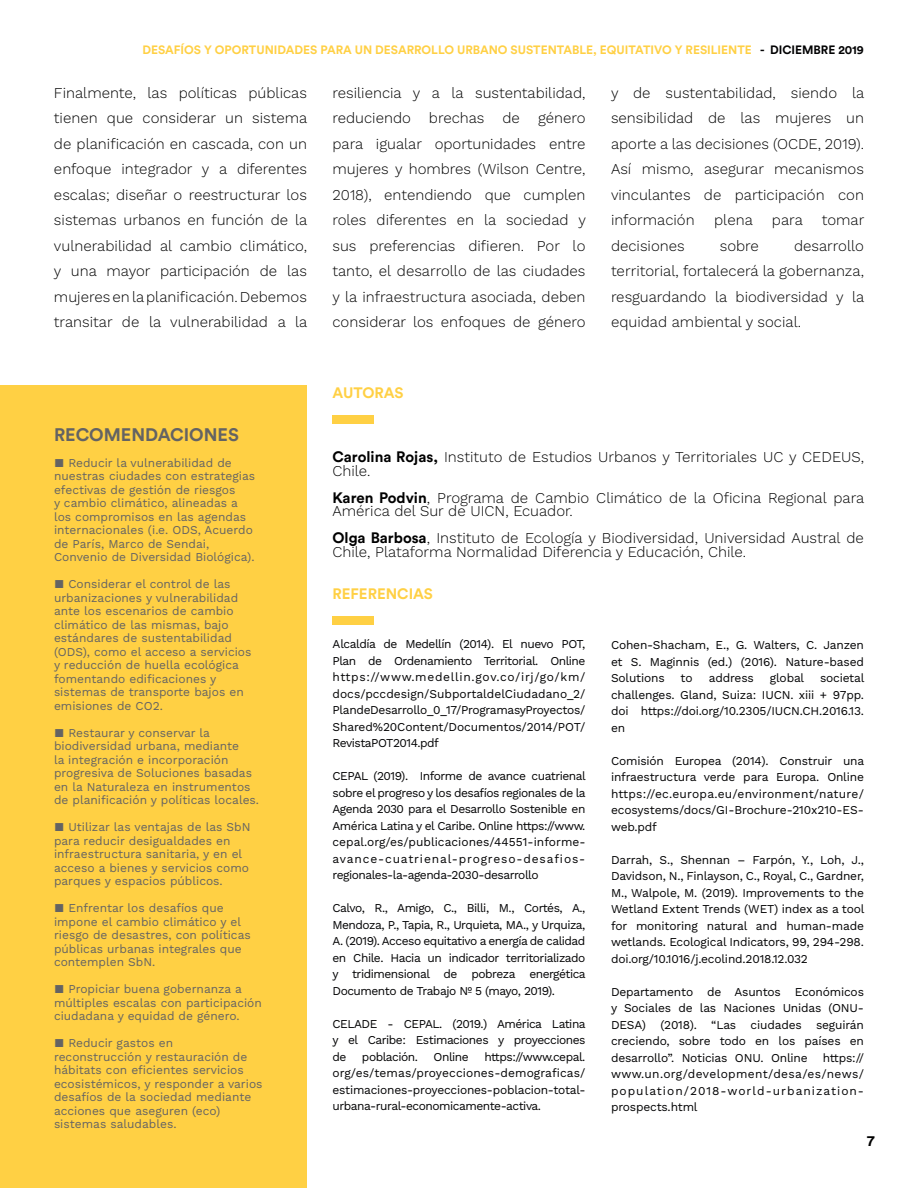
<style>
.page{position:relative;width:918px;height:1188px;background:#fff}
.page>*{position:absolute;margin:0;border:0;box-sizing:border-box;transform-origin:0 0}
.t1{font:700 18px "Circular Std";color:#646363}
.t2{font:300 15px/25.5px "Work Sans";color:#000;text-align:justify}
.t3{font:700 15px "Circular Std";color:#ffd044}
.t4{font:700 15px "Circular Std";color:#000}
.t5{font:12px/16.5px "Work Sans";letter-spacing:-.015em;color:#020203;text-align:justify}
.t6{font:12px/13.5px "Work Sans";color:#646363}
.t7{font:700 12px "Circular Std";color:#ffd044}
.t8{font:12px "Work Sans";letter-spacing:-.04em;color:#020203}
.s1{color:#020203}
.s2{font-family:"Circular Std";font-weight:700}
</style>
<div class="page">
<div style="left:333px;top:415px;width:41px;height:9px;background:#ffd044"></div>
<div style="left:333px;top:617px;width:41px;height:8px;background:#ffd044"></div>
<div style="left:0;top:385px;width:307px;height:803px;background:#ffd044"></div>
<p class="t7" style="left:142px;top:42px;width:723px">DESAFÍOS Y OPORTUNIDADES PARA UN DESARROLLO URBANO SUSTENTABLE, EQUITATIVO Y RESILIENTE <span class="s1">- DICIEMBRE 2019</span></p>
<p class="t2" style="left:54px;top:79px;width:255px">Finalmente, las políticas públicas tienen que considerar un sistema de planificación en cascada, con un enfoque integrador y a diferentes escalas; diseñar o reestructurar los sistemas urbanos en función de la vulnerabilidad al cambio climático, y una mayor participación de las mujeres en la planificación. Debemos transitar de la vulnerabilidad a la</p>
<p class="t2" style="left:333px;top:79px;width:255px">resiliencia y a la sustentabilidad, reduciendo brechas de género para igualar oportunidades entre mujeres y hombres (Wilson Centre, 2018), entendiendo que cumplen roles diferentes en la sociedad y sus preferencias difieren. Por lo tanto, el desarrollo de las ciudades y la infraestructura asociada, deben considerar los enfoques de género</p>
<p class="t2" style="left:611px;top:79px;width:255px">y de sustentabilidad, siendo la sensibilidad de las mujeres un aporte a las decisiones (OCDE, 2019).<br>Así mismo, asegurar mecanismos vinculantes de participación con información</p>
<p class="t2" style="left:714px;top:207px;width:40px">plena</p>
<p class="t2" style="left:772px;top:207px;width:32px">para</p>
<p class="t2" style="left:822px;top:207px;width:44px">tomar</p>
<p class="t2" style="left:611px;top:232px;width:255px;text-indent:183px">desarrollo territorial, fortalecerá la gobernanza, resguardando la biodiversidad y la equidad ambiental y social.</p>
<p class="t2" style="left:611px;top:232px;width:75px">decisiones</p>
<p class="t2" style="left:720px;top:232px;width:41px">sobre</p>
<h1 class="t1" style="left:54px;top:423px;width:186px">RECOMENDACIONES</h1>
<p class="t6" style="left:54px;top:455px;width:203px">■ Reducir la vulnerabilidad de nuestras ciudades con estrategias efectivas de gestión de riesgos<br>y cambio climático, alineadas a los compromisos en las agendas internacionales (i.e. ODS, Acuerdo de París, Marco de Sendai,<br>Convenio de Diversidad Biológica).</p>
<p class="t6" style="left:54px;top:577px;width:199px">■ Considerar el control de las urbanizaciones y vulnerabilidad ante los escenarios de cambio climático de las mismas, bajo estándares de sustentabilidad (ODS), como el acceso a servicios y reducción de huella ecológica fomentando edificaciones y sistemas de transporte bajos en emisiones de CO2.</p>
<p class="t6" style="left:54px;top:725px;width:207px">■ Restaurar y conservar la biodiversidad urbana, mediante<br>la integración e incorporación progresiva de Soluciones basadas en la Naturaleza en instrumentos de planificación y políticas locales.</p>
<p class="t6" style="left:54px;top:820px;width:198px">■ Utilizar las ventajas de las SbN para reducir desigualdades en infraestructura sanitaria, y en el acceso a bienes y servicios como parques y espacios públicos.</p>
<p class="t6" style="left:54px;top:901px;width:198px">■ Enfrentar los desafíos que impone el cambio climático y el riesgo de desastres, con políticas públicas urbanas integrales que contemplen SbN.</p>
<p class="t6" style="left:54px;top:982px;width:209px">■ Propiciar buena gobernanza a múltiples escalas con participación ciudadana y equidad de género.</p>
<p class="t6" style="left:54px;top:1036px;width:210px">■ Reducir gastos en reconstrucción y restauración de hábitats con eficientes servicios ecosistémicos, y responder a varios desafíos de la sociedad mediante acciones que aseguren (eco) sistemas saludables.</p>
<p class="t3" style="left:333px;top:383px;width:73px">AUTORAS</p>
<p class="t2" style="left:333px;top:450px;width:533px;line-height:13.5px"><span class="s2">Carolina Rojas,</span> Instituto de Estudios Urbanos y Territoriales UC y CEDEUS,<br>Chile.</p>
<p class="t2" style="left:333px;top:490px;width:533px;line-height:13.5px"><span class="s2">Karen Podvin</span>, Programa de Cambio Climático de la Oficina Regional para<br>América del Sur de UICN, Ecuador.</p>
<p class="t2" style="left:333px;top:531px;width:533px;line-height:13.5px"><span class="s2">Olga Barbosa</span>, Instituto de Ecología y Biodiversidad, Universidad Austral de<br>Chile, Plataforma Normalidad Diferencia y Educación, Chile.</p>
<p class="t3" style="left:333px;top:584px;width:102px">REFERENCIAS</p>
<p class="t5" style="left:333px;top:636px;width:255px">Alcaldía de Medellín (2014). El nuevo POT, Plan de Ordenamiento Territorial. Online https://www.medellin.gov.co/irj/go/km/ docs/pccdesign/SubportaldelCiudadano_2/ PlandeDesarrollo_0_17/ProgramasyProyectos/ Shared%20Content/Documentos/2014/POT/ RevistaPOT2014.pdf</p>
<p class="t5" style="left:333px;top:768px;width:255px">CEPAL (2019). Informe de avance cuatrienal sobre el progreso y los desafíos regionales de la Agenda 2030 para el Desarrollo Sostenible en América Latina y el Caribe. Online https://www. cepal.org/es/publicaciones/44551-informe&shy;avance-cuatrienal-progreso-desafios&shy;regionales-la-agenda-2030-desarrollo</p>
<p class="t5" style="left:333px;top:900px;width:255px">Calvo, R., Amigo, C., Billi, M., Cortés, A., Mendoza, P., Tapia, R., Urquieta, MA., y Urquiza, A. (2019). Acceso equitativo a energía de calidad en Chile. Hacia un indicador territorializado y tridimensional de pobreza energética Documento de Trabajo Nº 5 (mayo, 2019).</p>
<p class="t5" style="left:333px;top:1015px;width:255px">CELADE - CEPAL. (2019.) América Latina y el Caribe: Estimaciones y proyecciones de</p>
<p class="t8" style="left:362px;top:1048px;width:58px">población.</p>
<p class="t5" style="left:434px;top:1048px;width:37px">Online</p>
<p class="t5" style="left:333px;top:1048px;width:255px;text-indent:152px">https://www.cepal. org/es/temas/proyecciones-demograficas/ estimaciones-proyecciones-poblacion-total&shy;urbana-rural-economicamente-activa.</p>
<p class="t5" style="left:611px;top:636px;width:254px">Cohen-Shacham, E., G. Walters, C. Janzen et S. Maginnis (ed.) (2016). Nature-based Solutions</p>
<p class="t5" style="left:611px;top:669px;width:255px;text-indent:209px">societal challenges. Gland, Suiza: IUCN. xiii + 97pp. doi https://doi.org/10.2305/IUCN.CH.2016.13. en</p>
<p class="t5" style="left:611px;top:752px;width:255px">Comisión Europea (2014). Construir una infraestructura verde para Europa. Online https://ec.europa.eu/environment/nature/ ecosystems/docs/GI-Brochure-210x210-ES&shy;web.pdf</p>
<p class="t5" style="left:611px;top:851px;width:255px">Darrah, S., Shennan – Farpón, Y., Loh, J., Davidson, N., Finlayson, C., Royal, C., Gardner, M., Walpole, M. (2019). Improvements to the Wetland Extent Trends (WET) index as a tool for monitoring natural and human-made wetlands. Ecological Indicators, 99, 294-298. doi.org/10.1016/j.ecolind.2018.12.032</p>
<p class="t5" style="left:611px;top:983px;width:255px">Departamento de Asuntos Económicos y Sociales de las Naciones Unidas (ONU-DESA) (2018). “Las ciudades seguirán creciendo, sobre todo en los países en desarrollo”. Noticias ONU. Online</p>
<p class="t5" style="left:681px;top:669px;width:14px">to</p>
<p class="t5" style="left:709px;top:669px;width:47px">address</p>
<p class="t5" style="left:770px;top:669px;width:36px">global</p>
<p class="t5" style="left:611px;top:1049px;width:255px;text-indent:212px">https:// www.un.org/development/desa/es/news/ population/2018-world-urbanization&shy;prospects.html</p>
<p class="t4" style="left:867px;top:1131px;width:9px">7</p>
</div>
